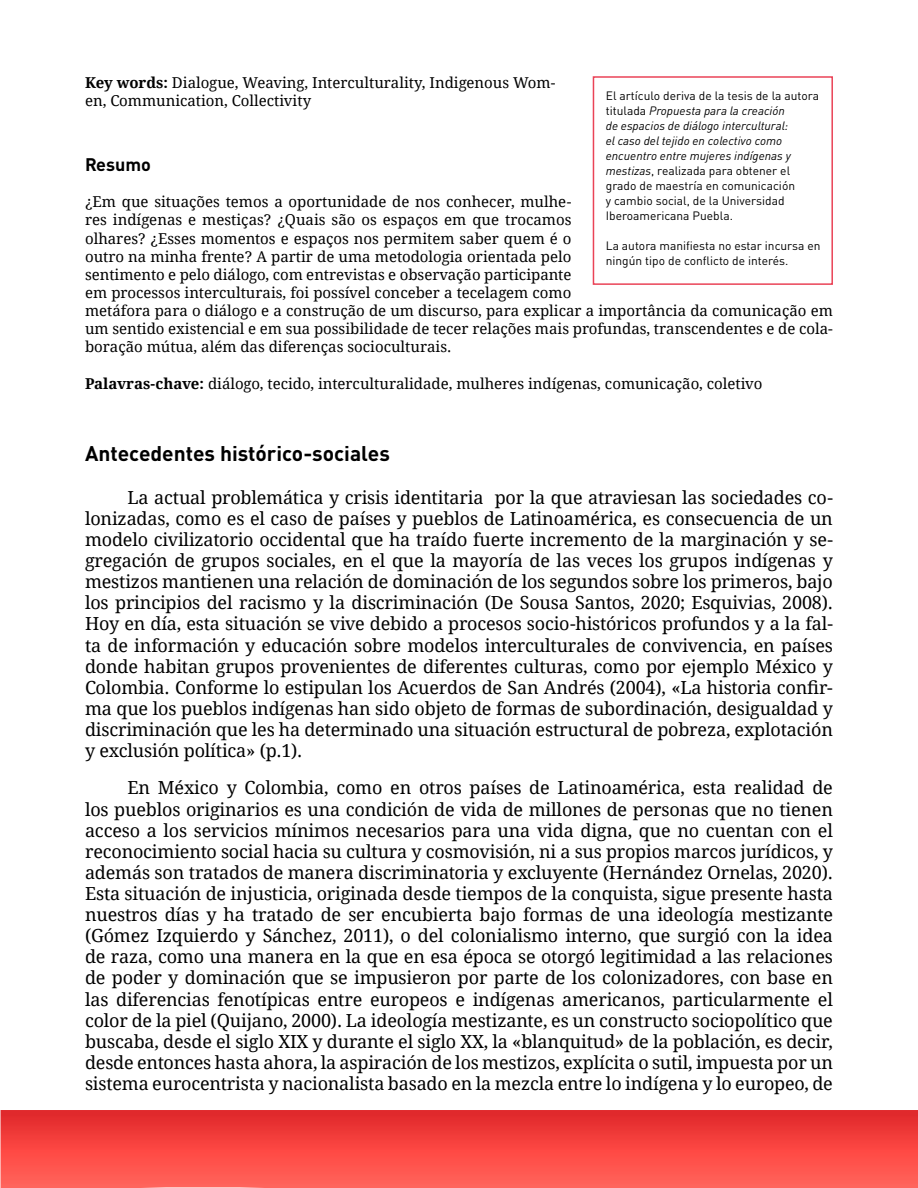
<style>
.page{position:relative;width:918px;height:1188px;background:#fff}
.page>*{position:absolute;margin:0;border:0;box-sizing:border-box;transform-origin:0 0}
.t1{font:700 21px "DIN Pro";color:#000}
.t2{font:18px/21.1px "Droid Serif";letter-spacing:-.01em;color:#000;text-align:justify}
.t3{font:700 18px "DIN Pro";color:#000}
.t4{font:15px/18.1px "Droid Serif";color:#000}
.t5{font:12px/15px "DIN Pro";color:#000}
.s1{font-weight:700}
.s2{font-style:italic}
</style>
<div class="page">
<svg style="left:1px;top:1110px;width:917px;height:78px;background:#f54642"></svg>
<div style="left:593px;top:76px;width:240px;height:209px;border:2px solid #ea4357"></div>
<p class="t4" style="left:85px;top:73px;width:472px"><span class="s1">Key words:</span> Dialogue, Weaving, Interculturality, Indigenous Wom&shy;en, Communication, Collectivity</p>
<p class="t5" style="left:606px;top:87px;width:215px">El artículo deriva de la tesis de la autora titulada <span class="s2">Propuesta para la creación<br>de espacios de diálogo intercultural:<br>el caso del tejido en colectivo como encuentro entre mujeres indígenas y mestizas</span>, realizada para obtener el grado de maestría en comunicación<br>y cambio social, de la Universidad Iberoamericana Puebla.</p>
<p class="t5" style="left:606px;top:237px;width:216px">La autora manifiesta no estar incursa en ningún tipo de conflicto de interés.</p>
<p class="t3" style="left:85px;top:150px;width:67px">Resumo</p>
<p class="t4" style="left:85px;top:193px;width:749px">¿Em que situações temos a oportunidade de nos conhecer, mulhe-<br>res indígenas e mestiças? ¿Quais são os espaços em que trocamos<br>olhares? ¿Esses momentos e espaços nos permitem saber quem é o<br>outro na minha frente? A partir de uma metodologia orientada pelo<br>sentimento e pelo diálogo, com entrevistas e observação participante<br>em processos interculturais, foi possível conceber a tecelagem como<br>metáfora para o diálogo e a construção de um discurso, para explicar a importância da comunicação em um sentido existencial e em sua possibilidade de tecer relações mais profundas, transcendentes e de cola&shy;boração mútua, além das diferenças socioculturais.</p>
<p class="t4" style="left:85px;top:374px;width:679px"><span class="s1">Palavras-chave:</span> diálogo, tecido, interculturalidade, mulheres indígenas, comunicação, coletivo</p>
<p class="t1" style="left:85px;top:436px;width:306px">Antecedentes histórico-sociales</p>
<p class="t2" style="left:85px;top:487px;width:749px;text-indent:43px">La actual problemática y crisis identitaria por la que atraviesan las sociedades co&shy;lonizadas, como es el caso de países y pueblos de Latinoamérica, es consecuencia de un modelo civilizatorio occidental que ha traído fuerte incremento de la marginación y se&shy;gregación de grupos sociales, en el que la mayoría de las veces los grupos indígenas y mestizos mantienen una relación de dominación de los segundos sobre los primeros, bajo los principios del racismo y la discriminación (De Sousa Santos, 2020; Esquivias, 2008).<br>Hoy en día, esta situación se vive debido a procesos socio-históricos profundos y a la fal&shy;ta de información y educación sobre modelos interculturales de convivencia, en países donde habitan grupos provenientes de diferentes culturas, como por ejemplo México y Colombia. Conforme lo estipulan los Acuerdos de San Andrés (2004), «La historia confir&shy;ma que los pueblos indígenas han sido objeto de formas de subordinación, desigualdad y discriminación que les ha determinado una situación estructural de pobreza, explotación y exclusión política» (p.1).</p>
<p class="t2" style="left:85px;top:778px;width:749px;text-indent:43px">En México y Colombia, como en otros países de Latinoamérica, esta realidad de los pueblos originarios es una condición de vida de millones de personas que no tienen acceso a los servicios mínimos necesarios para una vida digna, que no cuentan con el reconocimiento social hacia su cultura y cosmovisión, ni a sus propios marcos jurídicos, y además son tratados de manera discriminatoria y excluyente (Hernández Ornelas, 2020).<br>Esta situación de injusticia, originada desde tiempos de la conquista, sigue presente hasta nuestros días y ha tratado de ser encubierta bajo formas de una ideología mestizante (Gómez Izquierdo y Sánchez, 2011), o del colonialismo interno, que surgió con la idea de raza, como una manera en la que en esa época se otorgó legitimidad a las relaciones de poder y dominación que se impusieron por parte de los colonizadores, con base en las diferencias fenotípicas entre europeos e indígenas americanos, particularmente el color de la piel (Quijano, 2000). La ideología mestizante, es un constructo sociopolítico que buscaba, desde el siglo XIX y durante el siglo XX, la «blanquitud» de la población, es decir, desde entonces hasta ahora, la aspiración de los mestizos, explícita o sutil, impuesta por un sistema eurocentrista y nacionalista basado en la mezcla entre lo indígena y lo europeo, de</p>
</div>
